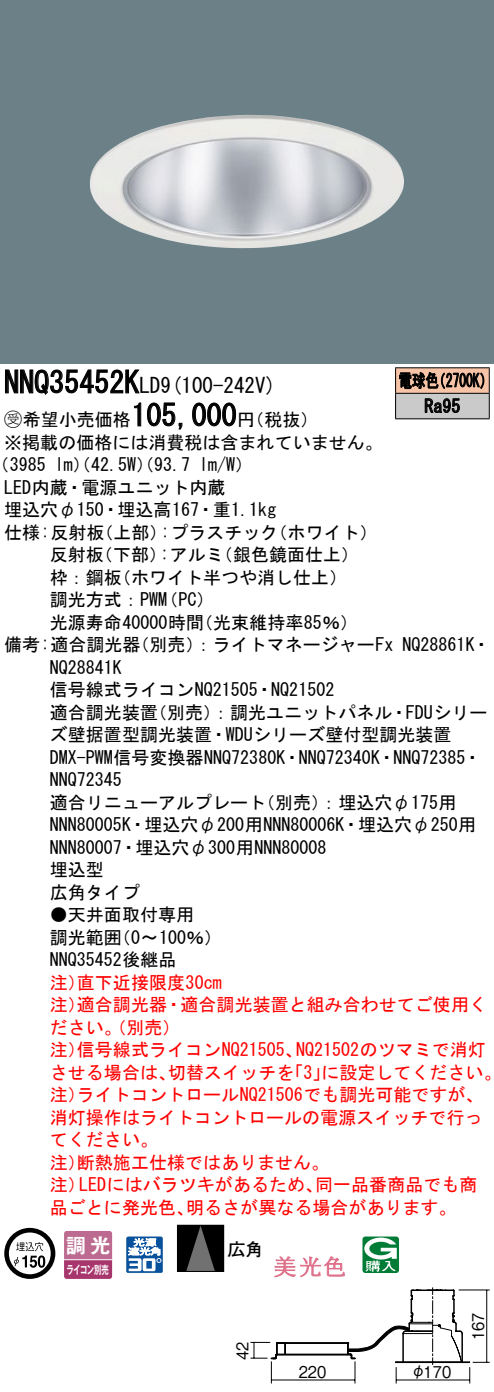
<style>
.page{position:relative;width:494px;height:1392px;background:#fff}
.page>*{position:absolute;margin:0;border:0;box-sizing:border-box;transform-origin:0 0}
.t1{font:30px "MS Gothic";color:#000}
.t2{font:21px "MS Gothic";color:#000}
.t3{font:19.8px "Gothic MB101 Pro De Bold 90 pv RKSJ H";color:#fff}
.t4{font:18px/22.5px "MS Gothic";color:#000}
.t5{font:18px/22.5px "MS Gothic";color:#f00}
.t6{font:18px/25.5px "MS Gothic";color:#000;scale:.75 1}
.t7{font:17.7px "Futo Go B101 Bold 83 pv RKSJ H";color:#000}
.t8{font:16.2px "Gothic BBB Pro Medium 90 pv RKSJ H";color:#000;scale:.9 1}
.t9{font:11.4px "Gothic MB101 Pro De Bold 90 pv RKSJ H";letter-spacing:-.05em;color:#fff;scale:.65 1}
.s1{font-size:30px}
.s2{font-family:"Ford Classification 1"}
</style>
<div class="page">
<div style="left:0;top:0;width:493px;height:363px;background:#6c8087"></div>
<img style="left:90px;top:115px;width:313px;height:133px">
<svg style="left:5px;top:369px;width:135px;height:26px"></svg>
<svg style="left:134px;top:402px;width:49px;height:28px"></svg>
<svg style="left:192px;top:402px;width:44px;height:25px"></svg>
<svg style="left:4px;top:1228px;width:51px;height:51px"></svg>
<svg style="left:38px;top:1255px;width:7px;height:13px"></svg>
<svg style="left:64px;top:1231px;width:48px;height:48px"></svg>
<hr style="left:64px;top:1259px;width:48px;height:1px;background:#fff">
<svg style="left:126px;top:1236px;width:37px;height:37px"></svg>
<div style="left:177px;top:1225px;width:46px;height:46px;background:#000"></div>
<svg style="left:186px;top:1227px;width:29px;height:43px"></svg>
<div style="left:177px;top:1225px;width:47px;height:47px;border:1px solid #000"></div>
<svg style="left:274px;top:1256px;width:71px;height:22px"></svg>
<svg style="left:362px;top:1236px;width:36px;height:37px"></svg>
<hr style="left:395px;top:367px;width:94px;height:1px;background:#000">
<hr style="left:395px;top:418px;width:94px;height:1px;background:#000">
<svg style="left:395px;top:368px;width:94px;height:50px"></svg>
<hr style="left:277px;top:1353px;width:73px;height:2px;background:#000">
<hr style="left:285px;top:1342px;width:62px;height:2px;background:#000">
<hr style="left:271px;top:1379px;width:83px;height:1px;background:#000">
<svg style="left:250px;top:1342px;width:36px;height:41px"></svg>
<svg style="left:346px;top:1287px;width:143px;height:96px"></svg>
<h1 class="t1" style="left:4px;top:367px;width:122px">NNQ35452</h1>
<p class="t2" style="left:124px;top:375px;width:153px"><span class="s1">K</span>LD (9 100-242 (V</p>
<h1 class="t1" style="left:131px;top:400px;width:106px">105,000</h1>
<p class="t4" style="left:4px;top:408px;width:128px"><span class="s2">B</span>希望小売価格</p>
<p class="t4" style="left:4px;top:431px;width:379px">※掲載の価格には消費税は含まれていません。</p>
<p class="t4" style="left:199px;top:454px;width:55px">l m (W/</p>
<p class="t4" style="left:237px;top:408px;width:82px">（円税抜(</p>
<p class="t4" style="left:-8px;top:454px;width:56px">（3985</p>
<p class="t4" style="left:4px;top:476px;width:223px">LED内蔵・電源ユニット内蔵</p>
<p class="t4" style="left:4px;top:499px;width:273px">埋込穴φ150・埋込高167・重1.1kg</p>
<p class="t4" style="left:55px;top:454px;width:137px">lm）（42.5 ）（W 93.7</p>
<p class="t4" style="left:4px;top:521px;width:102px">仕様:反射板</p>
<p class="t4" style="left:95px;top:521px;width:73px">（上部）</p>
<p class="t4" style="left:161px;top:521px;width:119px">:プラスチック</p>
<p class="t4" style="left:269px;top:521px;width:109px">（ホワイト(</p>
<p class="t4" style="left:50px;top:544px;width:56px">反射板</p>
<p class="t4" style="left:95px;top:544px;width:74px">（下部）</p>
<p class="t4" style="left:215px;top:544px;width:146px">（銀色鏡面仕上(</p>
<p class="t4" style="left:160px;top:544px;width:65px">:アルミ</p>
<p class="t4" style="left:50px;top:566px;width:74px">枠：鋼板</p>
<p class="t4" style="left:113px;top:566px;width:235px">（ホワイト半つや消し仕上(</p>
<p class="t4" style="left:50px;top:589px;width:119px">調光方式：PWM</p>
<p class="t4" style="left:160px;top:589px;width:55px">（PC(</p>
<p class="t4" style="left:50px;top:611px;width:156px">光源寿命40000時間</p>
<p class="t4" style="left:195px;top:611px;width:164px">（光束維持率85％(</p>
<p class="t6" style="left:424px;top:368px;width:49px;text-indent:-26px">電球色<br>Ra95</p>
<p class="t6" style="left:432px;top:368px;width:82px">（2700 (K</p>
<p class="t4" style="left:131px;top:634px;width:263px">（別売：）ライトマネージャーFx</p>
<p class="t4" style="left:4px;top:634px;width:138px">備考:適合調光器</p>
<p class="t4" style="left:50px;top:656px;width:73px">NQ28841K</p>
<p class="t4" style="left:50px;top:679px;width:286px">信号線式ライコンNQ21505・NQ21502</p>
<p class="t4" style="left:149px;top:701px;width:340px">（別売：）調光ユニットパネル・FDUシリー</p>
<p class="t4" style="left:402px;top:634px;width:89px">NQ28861 ・K</p>
<p class="t4" style="left:50px;top:701px;width:109px">適合調光装置</p>
<p class="t4" style="left:50px;top:724px;width:403px">ズ壁据置型調光装置・WDUシリーズ壁付型調光装置</p>
<p class="t4" style="left:50px;top:746px;width:432px">DMX-PWM信号変換器NNQ72380 ・K NNQ72340 ・K NNQ72385・</p>
<p class="t4" style="left:50px;top:769px;width:73px">NNQ72345</p>
<p class="t4" style="left:257px;top:791px;width:201px">（別売：）埋込穴φ175用</p>
<p class="t4" style="left:50px;top:791px;width:427px">適合リニューアルプレート<br>NNN80005 ・K 埋込穴φ200用NNN80006 ・K 埋込穴φ250用<br>NNN80007・埋込穴φ300用NNN80008<br>埋込型<br>広角タイプ</p>
<p class="t4" style="left:113px;top:904px;width:111px;text-indent:-63px">●天井面取付専用<br>) 〜0 100％(</p>
<p class="t4" style="left:50px;top:926px;width:128px">調光範囲<br>NNQ35452後継品</p>
<p class="t5" style="left:77px;top:971px;width:146px">直下近接限度30cm</p>
<p class="t5" style="left:77px;top:971px;width:411px;text-indent:-27px">注）<br>適合調光器・適合調光装置と組み合わせてご使用く</p>
<p class="t5" style="left:50px;top:994px;width:132px">注）<br>ださい。（別売(</p>
<p class="t5" style="left:77px;top:1039px;width:227px">信号線式ライコンNQ21505、</p>
<p class="t5" style="left:50px;top:1039px;width:37px">注）</p>
<p class="t5" style="left:296px;top:1039px;width:191px">NQ21502のツマミで消灯</p>
<p class="t5" style="left:285px;top:1061px;width:46px">「」3</p>
<p class="t5" style="left:168px;top:1061px;width:127px">切替スイッチを</p>
<p class="t5" style="left:321px;top:1061px;width:182px">に設定してください。</p>
<p class="t5" style="left:77px;top:1061px;width:408px;text-indent:-27px">させる場合は、<br>ライトコントロールNQ21506でも調光可能ですが、</p>
<p class="t5" style="left:50px;top:1084px;width:37px">注）</p>
<p class="t5" style="left:50px;top:1106px;width:433px">消灯操作はライトコントロールの電源スイッチで行っ</p>
<p class="t5" style="left:50px;top:1129px;width:109px">てください。</p>
<p class="t5" style="left:77px;top:1151px;width:253px">断熱施工仕様ではありません。</p>
<p class="t5" style="left:50px;top:1151px;width:37px">注）</p>
<p class="t5" style="left:79px;top:1174px;width:245px">LEDにはバラツキがあるため、</p>
<p class="t5" style="left:315px;top:1174px;width:163px">同一品番商品でも商</p>
<p class="t5" style="left:50px;top:1174px;width:37px">注）</p>
<p class="t5" style="left:50px;top:1196px;width:145px">品ごとに発光色、</p>
<p class="t5" style="left:186px;top:1196px;width:272px">明るさが異なる場合があります。</p>
<p class="t3" style="left:66px;top:1229px;width:46px">調光</p>
<p class="t9" style="left:67px;top:1260px;width:66px">ライコン別売</p>
<p class="t7" style="left:227px;top:1239px;width:37px">広角</p>
<p class="t8" style="left:229px;top:1360px;width:22px;rotate:-90deg">42</p>
<p class="t8" style="left:298px;top:1358px;width:32px">220</p>
<p class="t8" style="left:410px;top:1359px;width:46px">φ170</p>
<p class="t8" style="left:464px;top:1340px;width:32px;rotate:-90deg">167</p>
</div>
